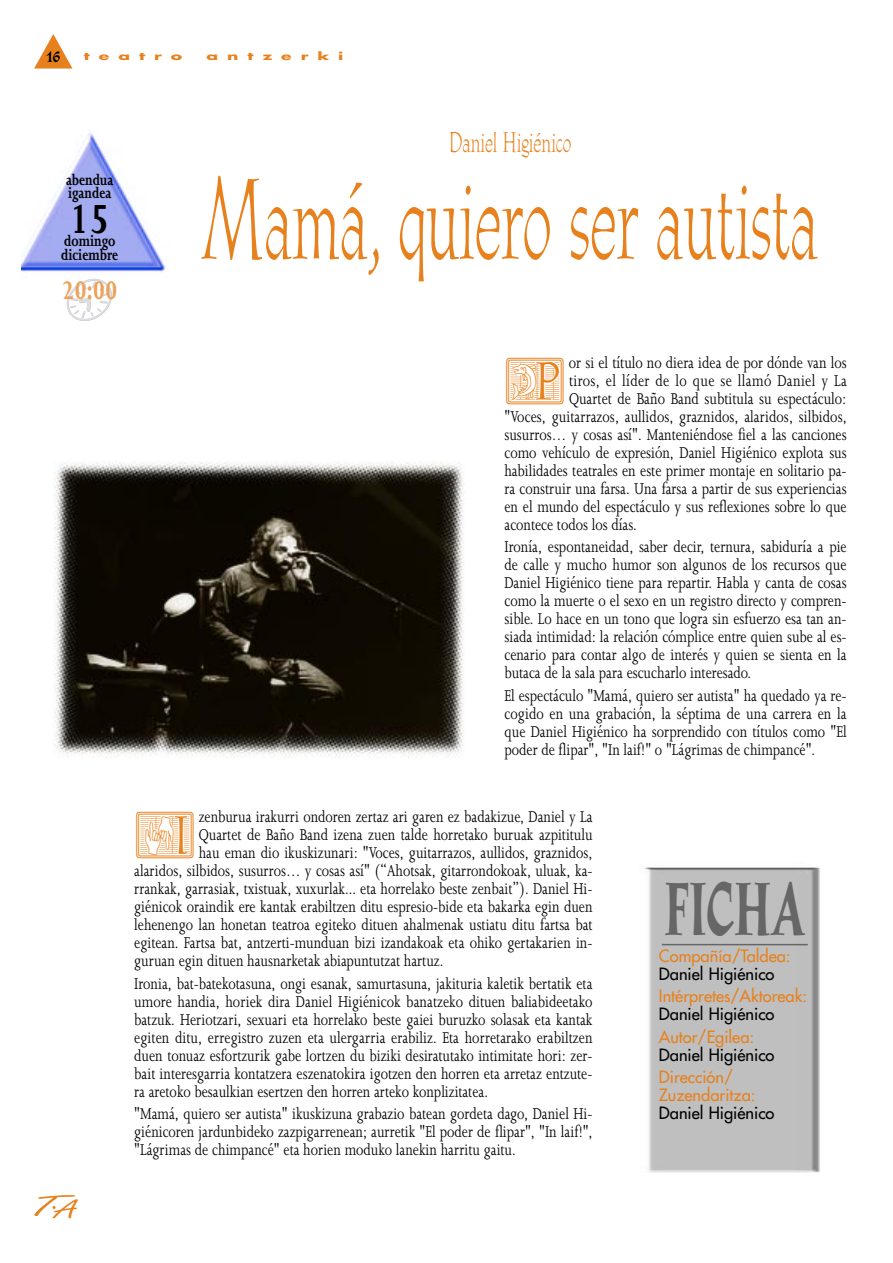
<style>
.page{position:relative;width:893px;height:1263px;background:#fff}
.page>*{position:absolute;margin:0;border:0;box-sizing:border-box;transform-origin:0 0}
.t1{font:108px "Cg Athenaeum";color:#e7811d;scale:.59 1}
.t2{font:700 68.7px "Cg Athenaeum";color:#666;scale:.67 1}
.t3{font:700 46.65px "Joanna";color:#000;scale:.8 1}
.t4{font:46.5px "Cg Athenaeum Initial Positive";color:#e7811d}
.t5{font:700 29.1px "Joanna";color:#eea15b;scale:.8 1}
.t6{font:28.8px "Freestyle Script";color:#e7811d;scale:2.18 1}
.t7{font:27px "Cg Athenaeum";color:#e7811d;scale:.7 1}
.t8{font:18px/18px "Joanna";color:#000;text-align:justify;scale:.8 1}
.t9{font:18px "Joanna";letter-spacing:.025em;color:#000;scale:.8 1}
.t10{font:700 16.95px/13.4px "Joanna";color:#000;scale:.8 1}
.t11{font:16.5px/18px "Futura";color:#e7811d}
.t12{font:16.5px "Futura";color:#000}
.t13{font:700 15px "Cg Athenaeum";color:#000}
.t14{font:700 10.5px "Futura";letter-spacing:.52em;color:#e7811d;scale:1.64 1}
</style>
<div class="page">
<svg style="left:67px;top:279px;width:45px;height:42px"></svg>
<svg style="left:34px;top:34px;width:38px;height:35px"></svg>
<svg style="left:52px;top:1206px;width:4px;height:3px"></svg>
<img style="left:21px;top:133px;width:144px;height:139px">
<img style="left:644px;top:867px;width:176px;height:306px">
<hr style="left:662px;top:944px;width:145px;height:1px;background:#666">
<img style="left:53px;top:462px;width:411px;height:296px">
<p class="t13" style="left:46px;top:51px;width:15px">16</p>
<p class="t14" style="left:84px;top:52px;width:61px">teatro</p>
<p class="t14" style="left:206px;top:52px;width:85px">antzerki</p>
<p class="t10" style="left:66px;top:174px;width:61px">abendua igandea</p>
<h3 class="t3" style="left:70px;top:202px;width:51px">15</h3>
<p class="t10" style="left:61px;top:236px;width:73px">domingo diciembre</p>
<h3 class="t5" style="left:62px;top:279px;width:71px">20:00</h3>
<h3 class="t7" style="left:449px;top:132px;width:176px">Daniel Higiénico</h3>
<h1 class="t1" style="left:203px;top:178px;width:1043px">Mamá, quiero ser autista</h1>
<h3 class="t6" style="left:30px;top:1197px;width:22px">T<sub>A</sub></h3>
<p class="t8" style="left:569px;top:355px;width:348px">or si el título no diera idea de por dónde van los</p>
<p class="t9" style="left:569px;top:374px;width:349px">tiros, el líder de lo que se llamó Daniel y La</p>
<p class="t8" style="left:569px;top:391px;width:348px">Quartet de Baño Band subtitula su espectáculo:</p>
<p class="t8" style="left:504px;top:409px;width:429px">"Voces, guitarrazos, aullidos, graznidos, alaridos, silbidos,</p>
<p class="t8" style="left:504px;top:427px;width:429px">susurros… y cosas así". Manteniéndose fiel a las canciones</p>
<p class="t8" style="left:504px;top:445px;width:429px">como vehículo de expresión, Daniel Higiénico explota sus</p>
<p class="t8" style="left:504px;top:463px;width:429px">habilidades teatrales en este primer montaje en solitario pa-</p>
<p class="t8" style="left:504px;top:481px;width:429px">ra construir una farsa. Una farsa a partir de sus experiencias</p>
<p class="t8" style="left:504px;top:499px;width:429px">en el mundo del espectáculo y sus reflexiones sobre lo que</p>
<p class="t8" style="left:504px;top:517px;width:167px">acontece todos los días.</p>
<p class="t8" style="left:504px;top:540px;width:429px">Ironía, espontaneidad, saber decir, ternura, sabiduría a pie de calle y mucho humor son algunos de los recursos que Daniel Higiénico tiene para repartir. Habla y canta de cosas como la muerte o el sexo en un registro directo y compren&shy;sible. Lo hace en un tono que logra sin esfuerzo esa tan an&shy;siada intimidad: la relación cómplice entre quien sube al es&shy;cenario para contar algo de interés y quien se sienta en la butaca de la sala para escucharlo interesado.</p>
<p class="t8" style="left:504px;top:688px;width:429px">El espectáculo "Mamá, quiero ser autista" ha quedado ya re&shy;cogido en una grabación, la séptima de una carrera en la que Daniel Higiénico ha sorprendido con títulos como "El poder de flipar", "In laif!" o "Lágrimas de chimpancé".</p>
<h3 class="t4" style="left:506px;top:358px;width:60px">P</h3>
<p class="t8" style="left:199px;top:810px;width:494px">zenburua irakurri ondoren zertaz ari garen ez badakizue, Daniel y La</p>
<p class="t8" style="left:199px;top:828px;width:493px">Quartet de Baño Band izena zuen talde horretako buruak azpititulu</p>
<p class="t8" style="left:199px;top:846px;width:493px">hau eman dio ikuskizunari: "Voces, guitarrazos, aullidos, graznidos,</p>
<p class="t8" style="left:134px;top:864px;width:574px">alaridos, silbidos, susurros… y cosas así" (“Ahotsak, gitarrondokoak, uluak, ka-</p>
<p class="t8" style="left:134px;top:882px;width:574px">rrankak, garrasiak, txistuak, xuxurlak... eta horrelako beste zenbait”). Daniel Hi-</p>
<p class="t8" style="left:134px;top:900px;width:574px">giénicok oraindik ere kantak erabiltzen ditu espresio-bide eta bakarka egin duen</p>
<p class="t8" style="left:134px;top:918px;width:574px">lehenengo lan honetan teatroa egiteko dituen ahalmenak ustiatu ditu fartsa bat</p>
<p class="t8" style="left:134px;top:936px;width:574px">egitean. Fartsa bat, antzerti-munduan bizi izandakoak eta ohiko gertakarien in-</p>
<p class="t8" style="left:134px;top:954px;width:388px">guruan egin dituen hausnarketak abiapuntutzat hartuz.</p>
<p class="t8" style="left:134px;top:976px;width:574px">Ironia, bat-batekotasuna, ongi esanak, samurtasuna, jakituria kaletik bertatik eta umore handia, horiek dira Daniel Higiénicok banatzeko dituen baliabideetako batzuk. Heriotzari, sexuari eta horrelako beste gaiei buruzko solasak eta kantak egiten ditu, erregistro zuzen eta ulergarria erabiliz. Eta horretarako erabiltzen duen tonuaz esfortzurik gabe lortzen du biziki desiratutako intimitate hori: zer&shy;bait interesgarria kontatzera eszenatokira igotzen den horren eta arretaz entzute&shy;ra aretoko besaulkian esertzen den horren arteko konplizitatea.</p>
<p class="t8" style="left:134px;top:1106px;width:574px">"Mamá, quiero ser autista" ikuskizuna grabazio batean gordeta dago, Daniel Hi&shy;giénicoren jardunbideko zazpigarrenean; aurretik "El poder de flipar", "In laif!", "Lágrimas de chimpancé" eta horien moduko lanekin harritu gaitu.</p>
<h3 class="t4" style="left:136px;top:812px;width:60px">I</h3>
<h2 class="t2" style="left:664px;top:883px;width:211px">FICHA</h2>
<p class="t11" style="left:658px;top:948px;width:133px">Compañía/Taldea:</p>
<p class="t12" style="left:658px;top:966px;width:117px">Daniel Higiénico</p>
<p class="t11" style="left:658px;top:988px;width:150px">Intérpretes/Aktoreak:</p>
<p class="t12" style="left:658px;top:1006px;width:117px">Daniel Higiénico</p>
<p class="t11" style="left:658px;top:1029px;width:97px">Autor/Egilea:</p>
<p class="t12" style="left:658px;top:1046px;width:117px">Daniel Higiénico</p>
<p class="t11" style="left:658px;top:1069px;width:98px">Dirección/<br>Zuzendaritza:</p>
<p class="t12" style="left:658px;top:1104px;width:117px">Daniel Higiénico</p>
</div>
